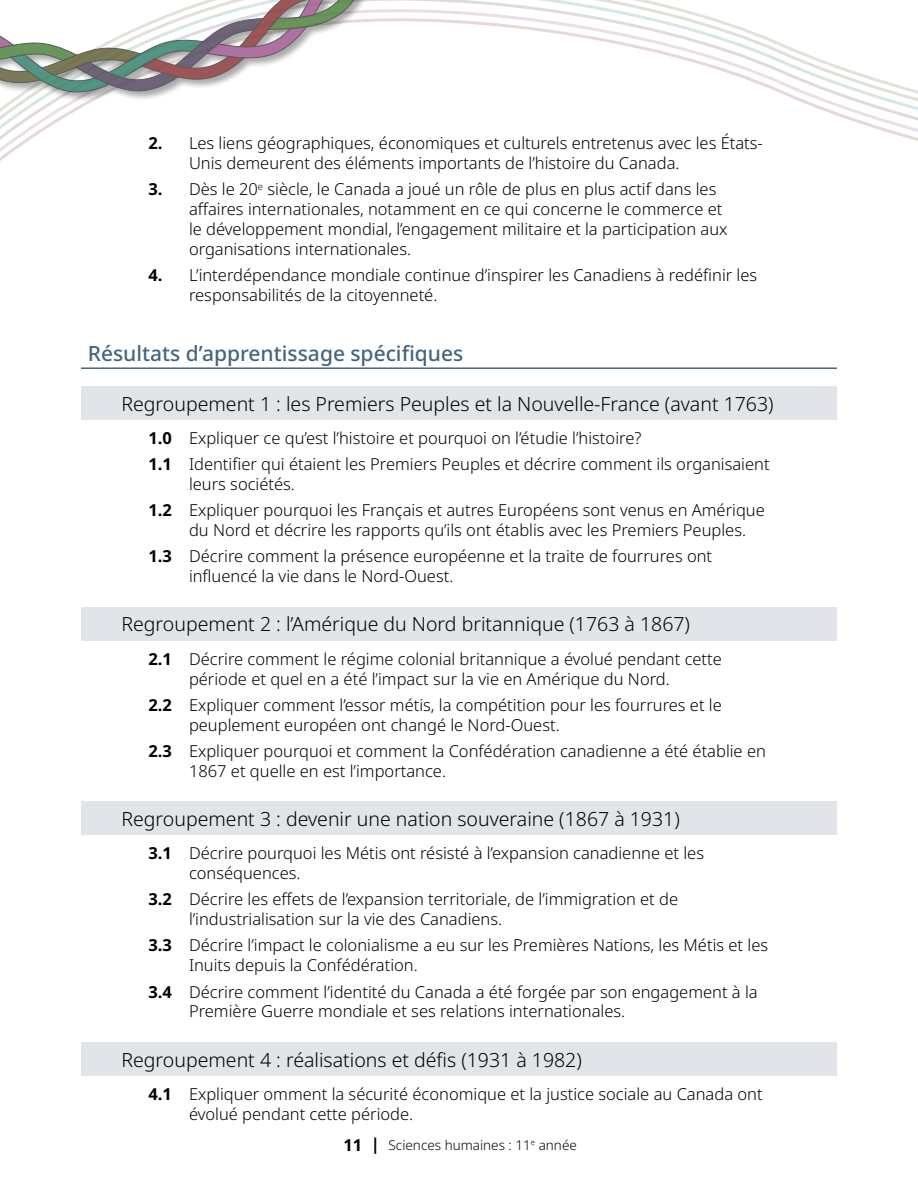
<style>
.page{position:relative;width:918px;height:1188px;background:#fff}
.page>*{position:absolute;margin:0;border:0;box-sizing:border-box;transform-origin:0 0}
.Header_Outcomes{font:500 21px "Noto Sans";color:#45657d}
.GLO{font:300 19.5px "Noto Sans";color:#000}
.Learning_Outcome_one_digit{font:300 16.5px/19.8px "Noto Sans";color:#000}
.t1{font:300 13.5px "Noto Sans";color:#000}
.s1{font-weight:700}
.s2{font-weight:700;font-size:16.5px}
</style>
<div class="page">
<svg style="left:0;top:0;width:918px;height:161px"></svg>
<div style="left:0;top:0;width:515px;height:102px;background:#000;opacity:.4"></div>
<svg style="left:0;top:0;width:407px;height:96px"></svg>
<hr style="left:81px;top:367px;width:756px;height:2px;background:#45657d">
<div style="left:81px;top:386px;width:756px;height:34px;background:#e1e4e8"></div>
<div style="left:81px;top:607px;width:756px;height:33px;background:#e1e4e8"></div>
<div style="left:81px;top:802px;width:756px;height:33px;background:#e1e4e8"></div>
<div style="left:81px;top:1043px;width:756px;height:33px;background:#e1e4e8"></div>
<p class="Learning_Outcome_one_digit" style="left:189px;top:134px;width:575px;text-indent:-40px"><span class="s1">2.</span> Les liens géographiques, économiques et culturels entretenus avec les États-<br>Unis demeurent des éléments importants de l’histoire du Canada.</p>
<p class="Learning_Outcome_one_digit" style="left:189px;top:180px;width:540px;text-indent:-40px"><span class="s1">3.</span> Dès le 20<sup>e</sup> siècle, le Canada a joué un rôle de plus en plus actif dans les affaires internationales, notamment en ce qui concerne le commerce et le développement mondial, l’engagement militaire et la participation aux organisations internationales.</p>
<p class="Learning_Outcome_one_digit" style="left:189px;top:266px;width:570px;text-indent:-40px"><span class="s1">4.</span> L’interdépendance mondiale continue d’inspirer les Canadiens à redéfinir les responsabilités de la citoyenneté.</p>
<h3 class="Header_Outcomes" style="left:88px;top:338px;width:377px">Résultats d’apprentissage spécifiques</h3>
<h4 class="GLO" style="left:122px;top:390px;width:654px">Regroupement 1 : les Premiers Peuples et la Nouvelle-France (avant 1763)</h4>
<p class="Learning_Outcome_one_digit" style="left:148px;top:428px;width:494px"><span class="s1">1.0</span> Expliquer ce qu’est l’histoire et pourquoi on l’étudie l’histoire?</p>
<p class="Learning_Outcome_one_digit" style="left:189px;top:455px;width:582px;text-indent:-40px"><span class="s1">1.1</span> Identifier qui étaient les Premiers Peuples et décrire comment ils organisaient leurs sociétés.</p>
<p class="Learning_Outcome_one_digit" style="left:189px;top:501px;width:577px;text-indent:-40px"><span class="s1">1.2</span> Expliquer pourquoi les Français et autres Européens sont venus en Amérique du Nord et décrire les rapports qu’ils ont établis avec les Premiers Peuples.</p>
<p class="Learning_Outcome_one_digit" style="left:189px;top:547px;width:525px;text-indent:-40px"><span class="s1">1.3</span> Décrire comment la présence européenne et la traite de fourrures ont influencé la vie dans le Nord-Ouest.</p>
<h4 class="GLO" style="left:122px;top:611px;width:570px">Regroupement 2 : l’Amérique du Nord britannique (1763 à 1867)</h4>
<p class="Learning_Outcome_one_digit" style="left:189px;top:649px;width:534px;text-indent:-40px"><span class="s1">2.1</span> Décrire comment le régime colonial britannique a évolué pendant cette période et quel en a été l’impact sur la vie en Amérique du Nord.</p>
<p class="Learning_Outcome_one_digit" style="left:189px;top:695px;width:534px;text-indent:-40px"><span class="s1">2.2</span> Expliquer comment l’essor métis, la compétition pour les fourrures et le peuplement européen ont changé le Nord-Ouest.</p>
<p class="Learning_Outcome_one_digit" style="left:189px;top:741px;width:579px;text-indent:-40px"><span class="s1">2.3</span> Expliquer pourquoi et comment la Confédération canadienne a été établie en<br>1867 et quelle en est l’importance.</p>
<h4 class="GLO" style="left:122px;top:805px;width:560px">Regroupement 3 : devenir une nation souveraine (1867 à 1931)</h4>
<p class="Learning_Outcome_one_digit" style="left:189px;top:844px;width:517px;text-indent:-40px"><span class="s1">3.1</span> Décrire pourquoi les Métis ont résisté à l’expansion canadienne et les conséquences.</p>
<p class="Learning_Outcome_one_digit" style="left:189px;top:890px;width:491px;text-indent:-40px"><span class="s1">3.2</span> Décrire les effets de l’expansion territoriale, de l’immigration et de l’industrialisation sur la vie des Canadiens.</p>
<p class="Learning_Outcome_one_digit" style="left:189px;top:936px;width:581px;text-indent:-40px"><span class="s1">3.3</span> Décrire l’impact le colonialisme a eu sur les Premières Nations, les Métis et les<br>Inuits depuis la Confédération.</p>
<p class="Learning_Outcome_one_digit" style="left:189px;top:982px;width:570px;text-indent:-40px"><span class="s1">3.4</span> Décrire comment l’identité du Canada a été forgée par son engagement à la<br>Première Guerre mondiale et ses relations internationales.</p>
<h4 class="GLO" style="left:122px;top:1046px;width:462px">Regroupement 4 : réalisations et défis (1931 à 1982)</h4>
<p class="Learning_Outcome_one_digit" style="left:189px;top:1085px;width:575px;text-indent:-40px"><span class="s1">4.1</span> Expliquer omment la sécurité économique et la justice sociale au Canada ont évolué pendant cette période.</p>
<p class="t1" style="left:343px;top:1135px;width:235px"><span class="s2">11 |</span> Sciences humaines : 11<sup>e</sup> année</p>
</div>
